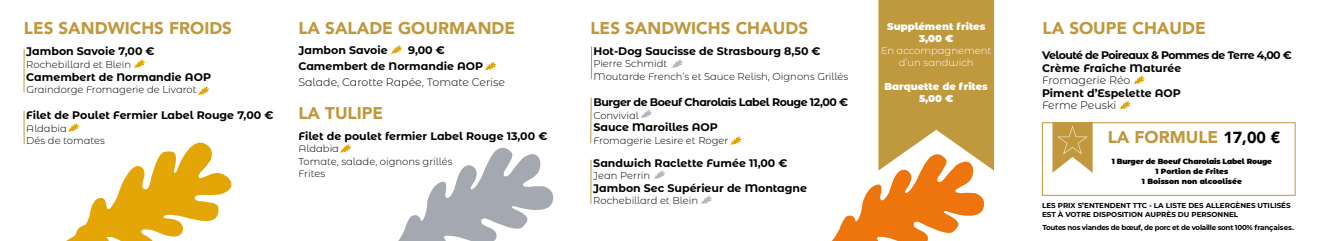
<style>
.page{position:relative;width:1333px;height:241px;background:#fff}
.page>*{position:absolute;margin:0;border:0;box-sizing:border-box;transform-origin:0 0}
.t1{font:900 17px "Avenir";color:#c0983d}
.t2{font:700 11px/16px "Montserrat Alternates";color:#000}
.t3{font:300 11px "Montserrat Alternates";color:#000}
.t4{font:700 11px/12.6px "Montserrat Alternates";letter-spacing:-.05em;color:#000}
.t5{font:700 11px "Montserrat Alternates";letter-spacing:-.04em;color:#000}
.t6{font:300 10px/12.6px "Montserrat Alternates";color:#000}
.t7{font:900 10px/12px "Montserrat Alternates";color:#fff;text-align:center}
.t8{font:300 10px/12px "Montserrat Alternates";color:#fff;text-align:center}
.t9{font:900 7.5px/10px "Montserrat Alternates";letter-spacing:-.015em;color:#000;text-align:center}
.t10{font:700 7.18px/8.6px "Montserrat";color:#000}
.t11{font:700 7.18px "Montserrat";letter-spacing:-.04em;color:#000}
.s1{font-size:16px;color:#000}
</style>
<div class="page">
<svg style="left:878px;top:0;width:116px;height:171px;background:#c39d47"></svg>
<svg style="left:671px;top:60px;width:12px;height:8px"></svg>
<svg style="left:640px;top:110px;width:12px;height:8px"></svg>
<svg style="left:730px;top:136px;width:12px;height:9px"></svg>
<svg style="left:134px;top:60px;width:11px;height:8px"></svg>
<svg style="left:68px;top:123px;width:11px;height:9px"></svg>
<svg style="left:390px;top:45px;width:12px;height:9px"></svg>
<svg style="left:485px;top:62px;width:11px;height:8px"></svg>
<svg style="left:654px;top:171px;width:11px;height:8px"></svg>
<svg style="left:701px;top:196px;width:11px;height:8px"></svg>
<svg style="left:340px;top:144px;width:11px;height:9px"></svg>
<svg style="left:832px;top:151px;width:156px;height:90px"></svg>
<svg style="left:1133px;top:76px;width:11px;height:8px"></svg>
<svg style="left:1119px;top:101px;width:11px;height:8px"></svg>
<div style="left:1041px;top:122px;width:254px;height:74px;border:1px solid #c1983e"></div>
<svg style="left:1052px;top:122px;width:40px;height:51px"></svg>
<svg style="left:66px;top:142px;width:166px;height:99px"></svg>
<svg style="left:398px;top:147px;width:156px;height:94px;fill:#a9aeb5"></svg>
<svg style="left:198px;top:87px;width:11px;height:8px"></svg>
<svg style="left:23px;top:48px;width:2px;height:45px"></svg>
<svg style="left:23px;top:110px;width:2px;height:35px"></svg>
<svg style="left:590px;top:46px;width:2px;height:34px"></svg>
<svg style="left:590px;top:97px;width:1px;height:46px"></svg>
<svg style="left:590px;top:159px;width:1px;height:46px"></svg>
<h1 class="t1" style="left:298px;top:13px;width:218px">LA SALADE GOURMANDE</h1>
<h1 class="t1" style="left:24px;top:13px;width:210px">LES SANDWICHS FROIDS</h1>
<h1 class="t1" style="left:590px;top:13px;width:219px">LES SANDWICHS CHAUDS</h1>
<p class="t2" style="left:26px;top:43px;width:130px">Jambon Savoie 7,00 €</p>
<p class="t6" style="left:26px;top:58px;width:106px">Rochebillard et Blein</p>
<p class="t2" style="left:26px;top:68px;width:186px">Camembert de Normandie AOP</p>
<p class="t6" style="left:26px;top:83px;width:172px">Graindorge Fromagerie de Livarot</p>
<p class="t2" style="left:26px;top:107px;width:248px">Filet de Poulet Fermier Label Rouge 7,00 €</p>
<p class="t6" style="left:26px;top:122px;width:80px">Aldabia<br>Dés de tomates</p>
<p class="t2" style="left:298px;top:41px;width:91px">Jambon Savoie</p>
<p class="t2" style="left:298px;top:41px;width:186px;text-indent:110px">9,00 €<br>Camembert de Normandie AOP</p>
<p class="t3" style="left:298px;top:74px;width:208px">Salade, Carotte Rapée, Tomate Cerise</p>
<h1 class="t1" style="left:298px;top:99px;width:86px">LA TULIPE</h1>
<p class="t2" style="left:298px;top:127px;width:250px">Filet de poulet fermier Label Rouge 13,00 €</p>
<p class="t6" style="left:298px;top:142px;width:155px">Aldabia<br>Tomate, salade, oignons grillés<br>Frites</p>
<p class="t2" style="left:593px;top:42px;width:229px">Hot-Dog Saucisse de Strasbourg 8,50 €</p>
<p class="t6" style="left:593px;top:57px;width:256px">Pierre Schmidt<br>Moutarde French’s et Sauce Relish, Oignons Grillés</p>
<p class="t5" style="left:593px;top:94px;width:256px">Burger de Boeuf Charolais Label Rouge 12,00 €</p>
<p class="t6" style="left:593px;top:108px;width:47px">Convivial</p>
<p class="t2" style="left:593px;top:119px;width:126px">Sauce Maroilles AOP</p>
<p class="t6" style="left:593px;top:134px;width:136px">Fromagerie Lesire et Roger</p>
<p class="t2" style="left:593px;top:154px;width:196px">Sandwich Raclette Fumée 11,00 €</p>
<p class="t6" style="left:593px;top:169px;width:58px">Jean Perrin</p>
<p class="t2" style="left:593px;top:179px;width:215px">Jambon Sec Supérieur de Montagne</p>
<p class="t6" style="left:593px;top:194px;width:106px">Rochebillard et Blein</p>
<p class="t7" style="left:887px;top:20px;width:100px">Supplément frites<br>3,00 €</p>
<p class="t8" style="left:881px;top:44px;width:112px">En accompagnement d’un sandwich</p>
<p class="t7" style="left:884px;top:80px;width:105px">Barquette de frites<br>5,00 €</p>
<h1 class="t1" style="left:1042px;top:13px;width:165px">LA SOUPE CHAUDE</h1>
<p class="t4" style="left:1041px;top:48px;width:251px">Velouté de Poireaux &amp; Pommes de Terre 4,00 €<br>Crème Fraîche Maturée</p>
<p class="t3" style="left:1041px;top:73px;width:90px">Fromagerie Réo</p>
<p class="t2" style="left:1041px;top:84px;width:140px">Piment d’Espelette AOP</p>
<p class="t3" style="left:1041px;top:98px;width:76px">Ferme Peuski</p>
<h1 class="t1" style="left:1107px;top:122px;width:174px">LA FORMULE <span class="s1">17,00 €</span></h1>
<p class="t9" style="left:1111px;top:156px;width:162px">1 Burger de Boeuf Charolais Label Rouge<br>1 Portion de Frites<br>1 Boisson non alcoolisée</p>
<p class="t10" style="left:1041px;top:201px;width:250px">LES PRIX S’ENTENDENT TTC - LA LISTE DES ALLERGÈNES UTILISÉS<br>EST À VOTRE DISPOSITION AUPRÈS DU PERSONNEL</p>
<p class="t11" style="left:1042px;top:222px;width:253px">Toutes nos viandes de bœuf, de porc et de volaille sont 100% françaises.</p>
</div>
